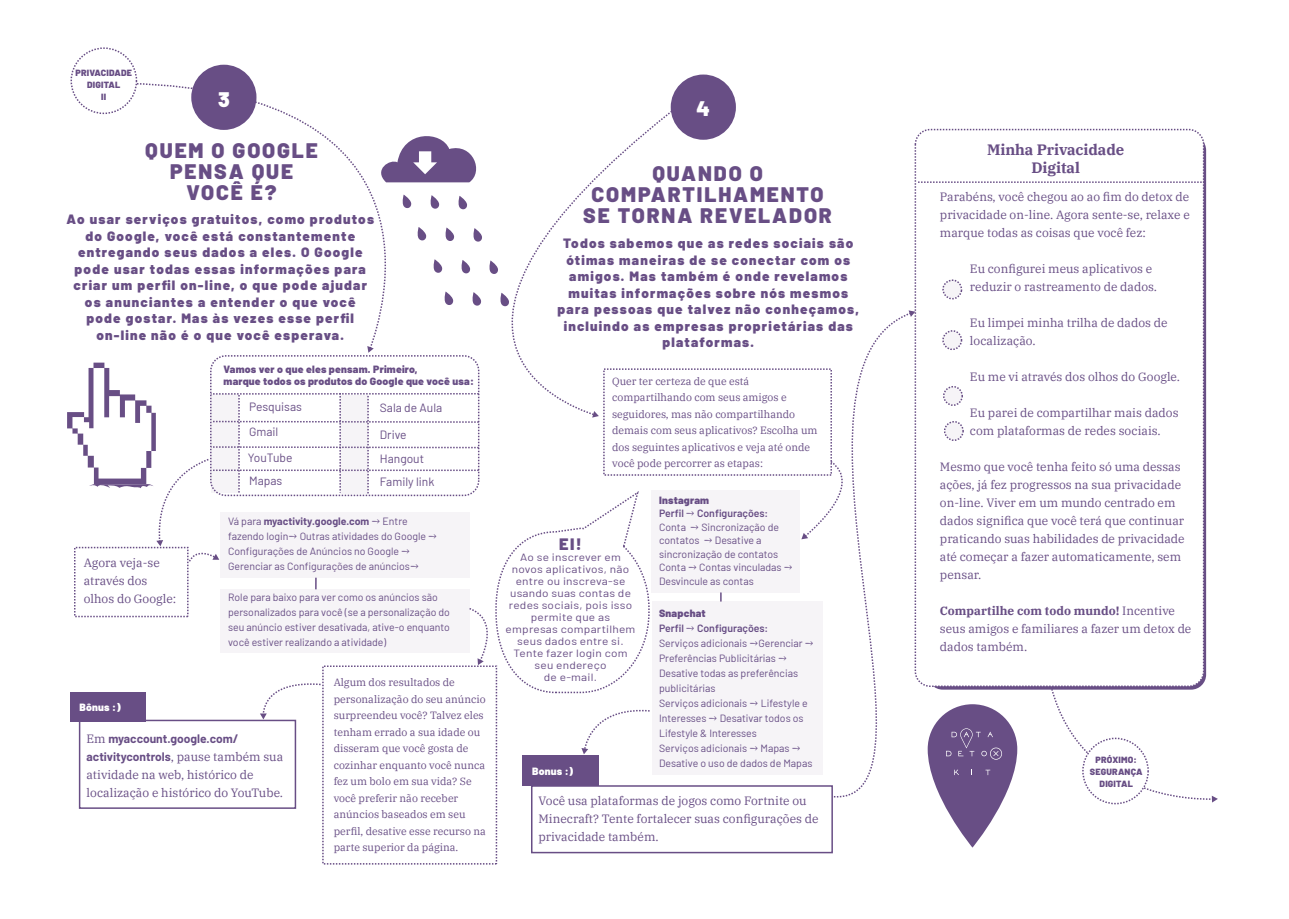
<style>
.page{position:relative;width:1289px;height:919px;background:#fff}
.page>*{position:absolute;margin:0;border:0;box-sizing:border-box;transform-origin:0 0}
.t1{font:900 21px/21px "Barlow";letter-spacing:.09em;color:#684e85;text-align:center}
.t2{font:900 21px "Barlow";color:#fff}
.t3{font:900 16.5px "Barlow";color:#684e85}
.t4{font:700 15px/18px "IBM Plex Serif";letter-spacing:-.005em;color:#684e85;text-align:center}
.t5{font:900 13.5px/16.5px "Barlow";letter-spacing:.09em;color:#684e85;text-align:center}
.t6{font:12px/18px "IBM Plex Serif";color:#684e85}
.t7{font:12px/25px "Barlow";color:#684e85}
.t8{font:700 12px/18px "Barlow";color:#684e85}
.t9{font:10.5px/15px "Barlow";color:#684e85}
.t10{font:10.5px/16.5px "IBM Plex Serif";color:#684e85}
.t11{font:10.5px/12px "Barlow";letter-spacing:.02em;color:#684e85;text-align:center;scale:1.13 1}
.t12{font:900 10.5px/12px "Barlow";letter-spacing:.02em;color:#684e85}
.t13{font:900 10.5px "Barlow";letter-spacing:.02em;color:#fff}
.t14{font:900 9px/12px "Barlow";letter-spacing:.02em;color:#684e85;text-align:center}
.s1{font-weight:700}
.s2{font-family:"IBM Plex Serif"}
.s3{font-family:"IBM Plex Serif";font-weight:400}
.s4{font-weight:900}
.s5{font-weight:600}
</style>
<div class="page">
<div style="left:652px;top:490px;width:148px;height:102px;background:#f6f4f7"></div>
<svg style="left:126px;top:82px;width:262px;height:264px"></svg>
<svg style="left:367px;top:346px;width:7px;height:7px"></svg>
<div style="left:191px;top:65px;width:65px;height:65px;background:#684e85;border-radius:50%"></div>
<div style="left:670px;top:74px;width:66px;height:66px;background:#684e85;border-radius:50%"></div>
<div style="left:652px;top:601px;width:170px;height:174px;background:#f6f4f7"></div>
<div style="left:531px;top:785px;width:302px;height:68px;border:2px solid #684e85"></div>
<div style="left:522px;top:754px;width:77px;height:31px;background:#684e85"></div>
<div style="left:914px;top:129px;width:290px;height:558px;border:2px dashed #684e85;border-radius:15px"></div>
<svg style="left:918px;top:181px;width:285px;height:2px"></svg>
<svg style="left:388px;top:109px;width:286px;height:253px"></svg>
<svg style="left:372px;top:129px;width:112px;height:53px"></svg>
<svg style="left:444px;top:227px;width:10px;height:14px"></svg>
<svg style="left:417px;top:227px;width:9px;height:14px"></svg>
<svg style="left:472px;top:228px;width:10px;height:14px"></svg>
<svg style="left:460px;top:260px;width:10px;height:14px"></svg>
<svg style="left:433px;top:259px;width:9px;height:14px"></svg>
<svg style="left:488px;top:260px;width:10px;height:14px"></svg>
<svg style="left:430px;top:195px;width:9px;height:14px"></svg>
<svg style="left:402px;top:194px;width:9px;height:14px"></svg>
<svg style="left:457px;top:196px;width:10px;height:14px"></svg>
<svg style="left:471px;top:292px;width:10px;height:14px"></svg>
<svg style="left:444px;top:291px;width:9px;height:14px"></svg>
<svg style="left:499px;top:293px;width:10px;height:14px"></svg>
<svg style="left:764px;top:311px;width:190px;height:493px"></svg>
<svg style="left:908px;top:310px;width:7px;height:7px"></svg>
<div style="left:71px;top:48px;width:65px;height:65px;background:#fff;border-radius:50%"></div>
<div style="left:70px;top:47px;width:67px;height:67px;border:2px dashed #684e85;border-radius:50%"></div>
<svg style="left:942px;top:279px;width:21px;height:20px"></svg>
<svg style="left:942px;top:279px;width:19px;height:19px"></svg>
<div style="left:942px;top:330px;width:20px;height:20px;border:2px dashed #684e85;border-radius:50%"></div>
<svg style="left:943px;top:331px;width:18px;height:18px"></svg>
<div style="left:943px;top:386px;width:20px;height:20px;border:2px dashed #684e85;border-radius:50%"></div>
<svg style="left:943px;top:386px;width:19px;height:19px"></svg>
<div style="left:943px;top:421px;width:20px;height:20px;border:2px dashed #684e85;border-radius:50%"></div>
<svg style="left:944px;top:421px;width:19px;height:19px"></svg>
<svg style="left:67px;top:362px;width:584px;height:392px"></svg>
<svg style="left:927px;top:704px;width:90px;height:143px;fill:#684e85"></svg>
<svg style="left:946px;top:728px;width:56px;height:31px;background:#735b8e"></svg>
<svg style="left:985px;top:769px;width:5px;height:6px"></svg>
<svg style="left:954px;top:769px;width:5px;height:6px"></svg>
<svg style="left:1049px;top:687px;width:168px;height:115px"></svg>
<div style="left:1082px;top:738px;width:66px;height:65px;background:#fff;border-radius:50%"></div>
<div style="left:1082px;top:737px;width:66px;height:67px;border:2px dashed #684e85;border-radius:50%"></div>
<svg style="left:801px;top:459px;width:61px;height:80px"></svg>
<p class="t14" style="left:76px;top:66px;width:58px">PRIVACIDADE<br>DIGITAL<br>II</p>
<h1 class="t2" style="left:218px;top:83px;width:13px">3</h1>
<h1 class="t1" style="left:145px;top:138px;width:174px">QUEM O GOOGLE<br>PENSA QUE<br>VOCÊ É?</h1>
<p class="t5" style="left:67px;top:210px;width:309px">Ao usar serviços gratuitos, como produtos do Google, você está constantemente entregando seus dados a eles. O Google pode usar todas essas informações para criar um perfil on-line, o que pode ajudar os anunciantes a entender o que você pode gostar. Mas às vezes esse perfil on-line não é o que você esperava.</p>
<p class="t12" style="left:224px;top:362px;width:252px">Vamos ver o que eles pensam. Primeiro,<br>marque todos os produtos do Google que você usa:</p>
<p class="t7" style="left:248px;top:393px;width:56px">Pesquisas<br>Gmail<br>YouTube</p>
<p class="t7" style="left:249px;top:467px;width:35px">Mapas</p>
<p class="t7" style="left:380px;top:394px;width:64px;line-height:26.2px">Sala de Aula<br>Drive</p>
<p class="t7" style="left:380px;top:446px;width:56px;line-height:23.2px">Hangout<br>Family link</p>
<p class="t6" style="left:84px;top:552px;width:94px">Agora veja-se através dos olhos do Google:</p>
<p class="t9" style="left:228px;top:513px;width:211px">Vá para <span class="s1">myactivity.google.com</span> <span class="s2">→</span> Entre fazendo login<span class="s2">→</span> Outras atividades do Google <span class="s2">→ </span>Configurações de Anúncios no Google <span class="s2">→ </span>Gerenciar as Configurações de anúncios<span class="s2">→</span></p>
<p class="t9" style="left:228px;top:588px;width:223px">Role para baixo para ver como os anúncios são personalizados para você (se a personalização do seu anúncio estiver desativada, ative-o enquanto você estiver realizando a atividade)</p>
<p class="t13" style="left:80px;top:698px;width:43px">Bônus :)</p>
<p class="t8" style="left:87px;top:728px;width:198px"><span class="s3">Em</span> myaccount.google.com/ activitycontrols<span class="s3">, pause também sua</span></p>
<p class="t6" style="left:87px;top:764px;width:198px">atividade na web, histórico de localização e histórico do YouTube.</p>
<p class="t10" style="left:334px;top:673px;width:154px">Algum dos resultados de personalização do seu anúncio surpreendeu você? Talvez eles tenham errado a sua idade ou disseram que você gosta de cozinhar enquanto você nunca fez um bolo em sua vida? Se você preferir não receber anúncios baseados em seu perfil, desative esse recurso na parte superior da página.</p>
<h1 class="t2" style="left:696px;top:93px;width:15px">4</h1>
<h1 class="t1" style="left:583px;top:161px;width:250px">QUANDO O<br>COMPARTILHAMENTO<br>SE TORNA REVELADOR</h1>
<p class="t5" style="left:557px;top:234px;width:303px">Todos sabemos que as redes sociais são ótimas maneiras de se conectar com os amigos. Mas também é onde revelamos muitas informações sobre nós mesmos para pessoas que talvez não conheçamos, incluindo as empresas proprietárias das plataformas.</p>
<p class="t10" style="left:612px;top:372px;width:207px">Quer ter certeza de que está compartilhando com seus amigos e seguidores, mas não compartilhando demais com seus aplicativos? Escolha um dos seguintes aplicativos e veja até onde você pode percorrer as etapas:</p>
<p class="t9" style="left:659px;top:492px;width:135px;line-height:13.5px"><span class="s4">Instagram<br></span><span class="s5">Perfil</span> <span class="s2">→</span> <span class="s5">Configurações:<br></span>Conta <span class="s2">→</span> Sincronização de contatos <span class="s2">→</span> Desative a sincronização de contatos<br>Conta <span class="s2">→</span> Contas vinculadas <span class="s2">→<br></span>Desvincule as contas</p>
<h2 class="t3" style="left:559px;top:532px;width:24px">EI!</h2>
<p class="t11" style="left:505px;top:550px;width:116px">Ao se inscrever em novos aplicativos, não entre ou inscreva-se usando suas contas de redes sociais, pois isso permite que as empresas compartilhem seus dados entre si.<br>Tente fazer login com seu endereço<br>de e-mail.</p>
<p class="t9" style="left:659px;top:604px;width:156px"><span class="s4">Snapchat<br></span><span class="s5">Perfil</span> <span class="s2">→</span> <span class="s5">Configurações:<br></span>Serviços adicionais <span class="s2">→</span>Gerenciar <span class="s2">→<br></span>Preferências Publicitárias <span class="s2">→<br></span>Desative todas as preferências publicitárias<br>Serviços adicionais <span class="s2">→</span> Lifestyle e<br>Interesses <span class="s2">→</span> Desativar todos os<br>Lifestyle &amp; Interesses<br>Serviços adicionais <span class="s2">→</span> Mapas <span class="s2">→<br></span>Desative o uso de dados de Mapas</p>
<p class="t6" style="left:538px;top:790px;width:281px">Você usa plataformas de jogos como Fortnite ou<br>Minecraft? Tente fortalecer suas configurações de privacidade também.</p>
<p class="t13" style="left:532px;top:763px;width:43px">Bonus :)</p>
<p class="t4" style="left:987px;top:139px;width:139px">Minha Privacidade<br>Digital</p>
<p class="t6" style="left:940px;top:186px;width:251px;text-align:justify">Parabéns, você chegou ao ao fim do detox de privacidade on-line. Agora sente-se, relaxe e marque todas as coisas que você fez:</p>
<p class="t6" style="left:970px;top:258px;width:188px">Eu configurei meus aplicativos e reduzir o rastreamento de dados.</p>
<p class="t6" style="left:970px;top:312px;width:199px">Eu limpei minha trilha de dados de localização.</p>
<p class="t6" style="left:970px;top:366px;width:211px">Eu me vi através dos olhos do Google.</p>
<p class="t6" style="left:970px;top:402px;width:210px">Eu parei de compartilhar mais dados com plataformas de redes sociais.</p>
<p class="t6" style="left:940px;top:456px;width:246px">Mesmo que você tenha feito só uma dessas ações, já fez progressos na sua privacidade on-line. Viver em um mundo centrado em dados significa que você terá que continuar praticando suas habilidades de privacidade até começar a fazer automaticamente, sem pensar.</p>
<p class="t6" style="left:940px;top:600px;width:253px"><span class="s1">Compartilhe com todo mundo!</span> Incentive seus amigos e familiares a fazer um detox de dados também.</p>
<p class="t14" style="left:1089px;top:752px;width:54px">PRÓXIMO:<br>SEGURANÇA<br>DIGITAL</p>
</div>
